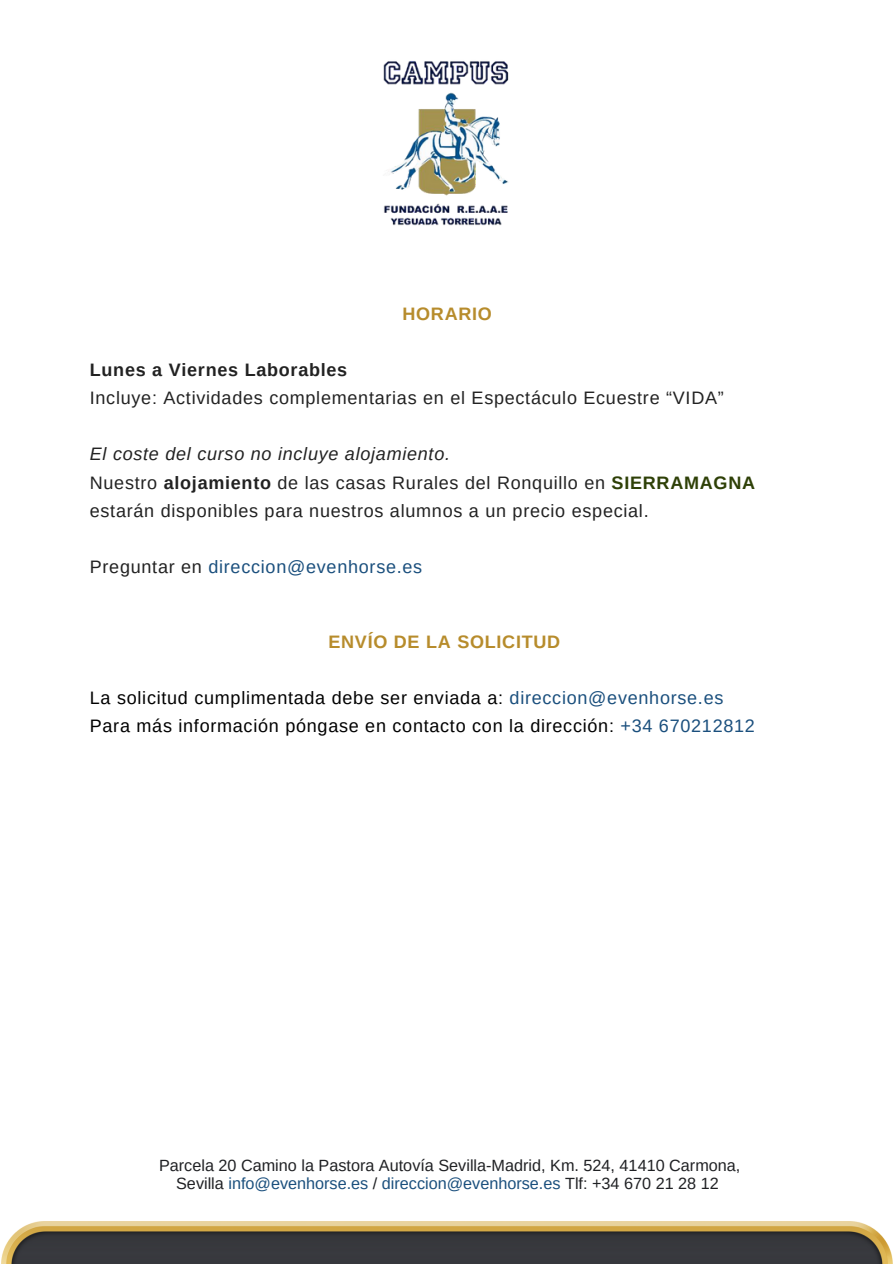
<style>
.page{position:relative;width:894px;height:1264px;background:#fff}
.page>*{position:absolute;margin:0;border:0;box-sizing:border-box;transform-origin:0 0}
.t1{font:18px/28.2px "Arimo";letter-spacing:.04em;color:#222}
.t2{font:18px/28.2px "Arimo";letter-spacing:.04em;color:#000}
.t3{font:18px "Arimo";letter-spacing:.04em;color:#1a4f7d}
.t4{font:700 18px "Arimo";letter-spacing:.04em;color:#b78c2c}
.t5{font:700 18px "Arimo";letter-spacing:.04em;color:#222}
.t6{font:16.2px/18px "Arimo";color:#202124;text-align:center}
.s1{font-style:italic}
.s2{font-weight:700}
.s3{font-weight:700;color:#2e4007}
.s4{color:#222}
.s5{color:#1a4f7d}
</style>
<div class="page">
<img style="left:1px;top:1221px;width:891px;height:42px">
<img style="left:383px;top:61px;width:126px;height:165px">
<p class="t4" style="left:402px;top:303px;width:91px">HORARIO</p>
<p class="t5" style="left:90px;top:360px;width:259px">Lunes a Viernes Laborables</p>
<p class="t1" style="left:90px;top:384px;width:635px">Incluye: Actividades complementarias en el Espectáculo Ecuestre “VIDA”</p>
<p class="t1" style="left:90px;top:440px;width:666px"><span class="s1">El coste del curso no incluye alojamiento.<br></span>Nuestro <span class="s2">alojamiento</span> de las casas Rurales del Ronquillo en <span class="s3">SIERRAMAGNA </span>estarán disponibles para nuestros alumnos a un precio especial.</p>
<p class="t3" style="left:90px;top:557px;width:334px"><span class="s4">Preguntar en</span> direccion@evenhorse.es</p>
<p class="t4" style="left:328px;top:631px;width:233px">ENVÍO DE LA SOLICITUD</p>
<p class="t2" style="left:90px;top:684px;width:666px">La solicitud cumplimentada debe ser enviada a: <span class="s5">direccion@evenhorse.es<br></span>Para más información póngase en contacto con la dirección: <span class="s5">+34 670212812</span></p>
<p class="t6" style="left:159px;top:1156px;width:582px">Parcela 20 Camino la Pastora Autovía Sevilla-Madrid, Km. 524, 41410 Carmona,<br>Sevilla <span class="s5">info@evenhorse.es</span> / <span class="s5">direccion@evenhorse.es</span> Tlf: +34 670 21 28 12</p>
</div>
